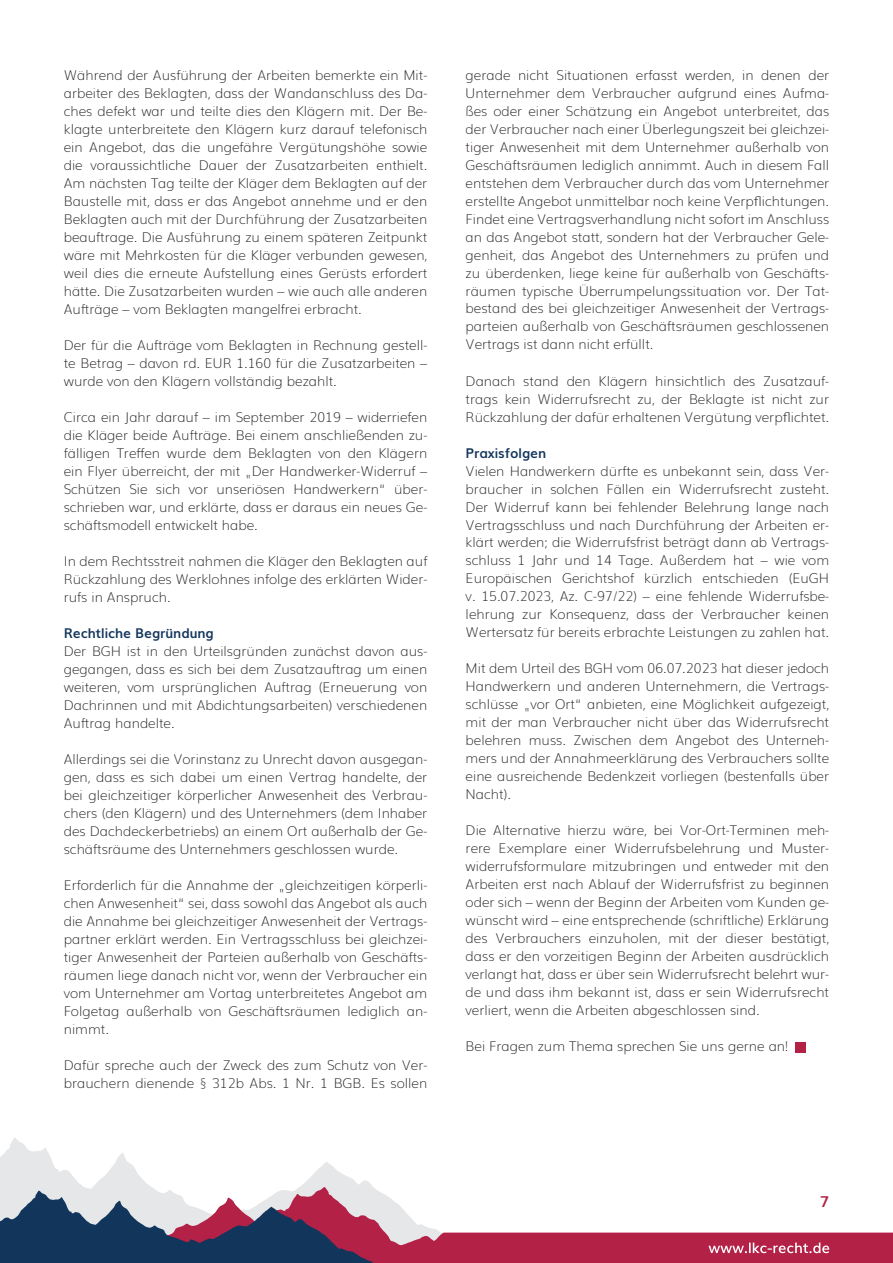
<style>
.page{position:relative;width:893px;height:1263px;background:#fff}
.page>*{position:absolute;margin:0;border:0;box-sizing:border-box;transform-origin:0 0}
.t1{font:700 15px "Muli";color:#b42147}
.t2{font:200 13.5px/18px "Muli";color:#231f20;text-align:justify}
.t3{font:700 13.5px "Muli";color:#12355c}
</style>
<div class="page">
<svg style="left:0;top:1138px;width:373px;height:52px"></svg>
<svg style="left:6px;top:1187px;width:887px;height:76px"></svg>
<svg style="left:0;top:1190px;width:373px;height:73px;background:#6d6783"></svg>
<svg style="left:708px;top:1242px;width:121px;height:11px"></svg>
<div style="left:796px;top:1042px;width:10px;height:10px;background:#b42147"></div>
<p class="t2" style="left:64px;top:65px;width:365px">Während der Ausführung der Arbeiten bemerkte ein Mit&shy;arbeiter des Beklagten, dass der Wandanschluss des Da&shy;ches defekt war und teilte dies den Klägern mit. Der Be&shy;klagte unterbreitete den Klägern kurz darauf telefonisch ein Angebot, das die ungefähre Vergütungshöhe sowie die voraussichtliche Dauer der Zusatzarbeiten enthielt.<br>Am nächsten Tag teilte der Kläger dem Beklagten auf der Baustelle mit, dass er das Angebot annehme und er den Beklagten auch mit der Durchführung der Zusatzarbeiten beauftrage. Die Ausführung zu einem späteren Zeitpunkt wäre mit Mehrkosten für die Kläger verbunden gewesen, weil dies die erneute Aufstellung eines Gerüsts erfordert hätte. Die Zusatzarbeiten wurden – wie auch alle anderen Aufträge – vom Beklagten mangelfrei erbracht.</p>
<p class="t2" style="left:64px;top:335px;width:365px">Der für die Aufträge vom Beklagten in Rechnung gestell&shy;te Betrag – davon rd. EUR 1.160 für die Zusatzarbeiten – wurde von den Klägern vollständig bezahlt.</p>
<p class="t2" style="left:64px;top:407px;width:365px">Circa ein Jahr darauf – im September 2019 – widerriefen die Kläger beide Aufträge. Bei einem anschließenden zu&shy;fälligen Treffen wurde dem Beklagten von den Klägern ein Flyer überreicht, der mit „Der Handwerker-Widerruf – Schützen Sie sich vor unseriösen Handwerkern“ über&shy;schrieben war, und erklärte, dass er daraus ein neues Ge&shy;schäftsmodell entwickelt habe.</p>
<p class="t2" style="left:64px;top:551px;width:365px">In dem Rechtsstreit nahmen die Kläger den Beklagten auf Rückzahlung des Werklohnes infolge des erklärten Wider&shy;rufs in Anspruch.</p>
<p class="t3" style="left:64px;top:622px;width:151px">Rechtliche Begründung</p>
<p class="t2" style="left:64px;top:641px;width:365px">Der BGH ist in den Urteilsgründen zunächst davon aus&shy;gegangen, dass es sich bei dem Zusatzauftrag um einen weiteren, vom ursprünglichen Auftrag (Erneuerung von Dachrinnen und mit Abdichtungsarbeiten) verschiedenen Auftrag handelte.</p>
<p class="t2" style="left:64px;top:749px;width:365px">Allerdings sei die Vorinstanz zu Unrecht davon ausgegan&shy;gen, dass es sich dabei um einen Vertrag handelte, der bei gleichzeitiger körperlicher Anwesenheit des Verbrau&shy;chers (den Klägern) und des Unternehmers (dem Inhaber des Dachdeckerbetriebs) an einem Ort außerhalb der Ge&shy;schäftsräume des Unternehmers geschlossen wurde.</p>
<p class="t2" style="left:64px;top:875px;width:365px">Erforderlich für die Annahme der „gleichzeitigen körperli&shy;chen Anwesenheit“ sei, dass sowohl das Angebot als auch die Annahme bei gleichzeitiger Anwesenheit der Vertrags&shy;partner erklärt werden. Ein Vertragsschluss bei gleichzei&shy;tiger Anwesenheit der Parteien außerhalb von Geschäfts&shy;räumen liege danach nicht vor, wenn der Verbraucher ein vom Unternehmer am Vortag unterbreitetes Angebot am Folgetag außerhalb von Geschäftsräumen lediglich an&shy;nimmt.</p>
<p class="t2" style="left:64px;top:1055px;width:365px">Dafür spreche auch der Zweck des zum Schutz von Ver&shy;brauchern dienende § 312b Abs. 1 Nr. 1 BGB. Es sollen</p>
<p class="t2" style="left:466px;top:65px;width:365px">gerade nicht Situationen erfasst werden, in denen der Unternehmer dem Verbraucher aufgrund eines Aufma&shy;ßes oder einer Schätzung ein Angebot unterbreitet, das der Verbraucher nach einer Überlegungszeit bei gleichzei&shy;tiger Anwesenheit mit dem Unternehmer außerhalb von Geschäftsräumen lediglich annimmt. Auch in diesem Fall entstehen dem Verbraucher durch das vom Unternehmer erstellte Angebot unmittelbar noch keine Verpflichtungen.<br>Findet eine Vertragsverhandlung nicht sofort im Anschluss an das Angebot statt, sondern hat der Verbraucher Gele&shy;genheit, das Angebot des Unternehmers zu prüfen und zu überdenken, liege keine für außerhalb von Geschäfts&shy;räumen typische Überrumpelungssituation vor. Der Tat&shy;bestand des bei gleichzeitiger Anwesenheit der Vertrags&shy;parteien außerhalb von Geschäftsräumen geschlossenen Vertrags ist dann nicht erfüllt.</p>
<p class="t2" style="left:466px;top:371px;width:365px">Danach stand den Klägern hinsichtlich des Zusatzauf&shy;trags kein Widerrufsrecht zu, der Beklagte ist nicht zur Rückzahlung der dafür erhaltenen Vergütung verpflichtet.</p>
<p class="t3" style="left:466px;top:442px;width:82px">Praxisfolgen</p>
<p class="t2" style="left:466px;top:461px;width:365px">Vielen Handwerkern dürfte es unbekannt sein, dass Ver&shy;braucher in solchen Fällen ein Widerrufsrecht zusteht.<br>Der Widerruf kann bei fehlender Belehrung lange nach Vertragsschluss und nach Durchführung der Arbeiten er&shy;klärt werden; die Widerrufsfrist beträgt dann ab Vertrags&shy;schluss 1 Jahr und 14 Tage. Außerdem hat – wie vom Europäischen Gerichtshof kürzlich entschieden (EuGH v. 15.07.2023, Az. C-97/22) – eine fehlende Widerrufsbe&shy;lehrung zur Konsequenz, dass der Verbraucher keinen Wertersatz für bereits erbrachte Leistungen zu zahlen hat.</p>
<p class="t2" style="left:466px;top:659px;width:365px">Mit dem Urteil des BGH vom 06.07.2023 hat dieser jedoch Handwerkern und anderen Unternehmern, die Vertrags&shy;schlüsse „vor Ort“ anbieten, eine Möglichkeit aufgezeigt, mit der man Verbraucher nicht über das Widerrufsrecht belehren muss. Zwischen dem Angebot des Unterneh&shy;mers und der Annahmeerklärung des Verbrauchers sollte eine ausreichende Bedenkzeit vorliegen (bestenfalls über Nacht).</p>
<p class="t2" style="left:466px;top:821px;width:365px">Die Alternative hierzu wäre, bei Vor-Ort-Terminen meh&shy;rere Exemplare einer Widerrufsbelehrung und Muster&shy;widerrufsformulare mitzubringen und entweder mit den Arbeiten erst nach Ablauf der Widerrufsfrist zu beginnen oder sich – wenn der Beginn der Arbeiten vom Kunden ge&shy;wünscht wird – eine entsprechende (schriftliche) Erklärung des Verbrauchers einzuholen, mit der dieser bestätigt, dass er den vorzeitigen Beginn der Arbeiten ausdrücklich verlangt hat, dass er über sein Widerrufsrecht belehrt wur&shy;de und dass ihm bekannt ist, dass er sein Widerrufsrecht verliert, wenn die Arbeiten abgeschlossen sind.</p>
<p class="t2" style="left:466px;top:1037px;width:324px">Bei Fragen zum Thema sprechen Sie uns gerne an!</p>
<p class="t1" style="left:820px;top:1189px;width:11px">7</p>
</div>
